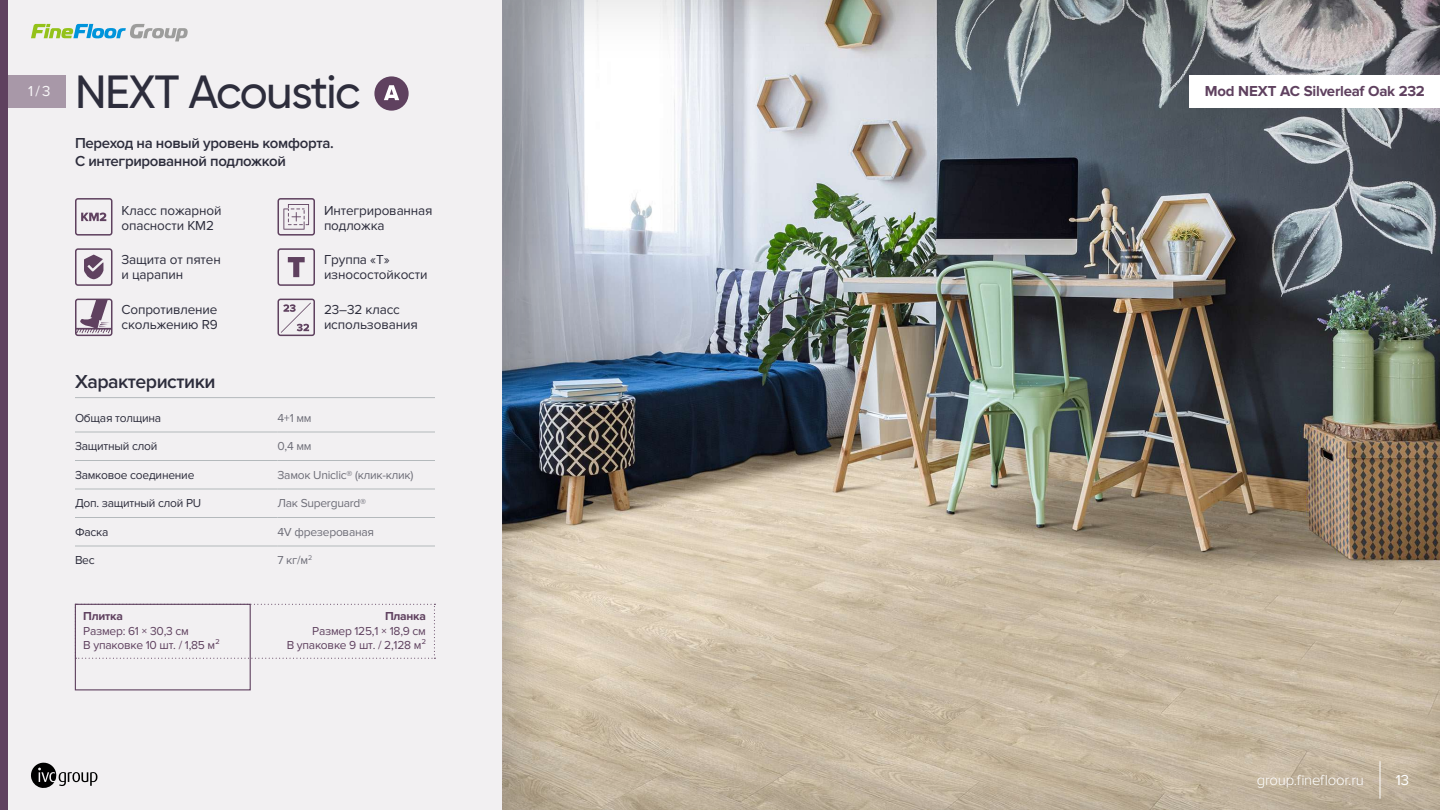
<style>
.page{position:relative;width:1440px;height:810px;background:#fff}
.page>*{position:absolute;margin:0;border:0;box-sizing:border-box;transform-origin:0 0}
.t1{font:500 46.5px "Gilroy";letter-spacing:-.03em;color:#2d2d3c}
.t2{font:600 19.5px "Proxima Nova";letter-spacing:-.025em;color:#2d2d3c}
.t3{font:600 15px/18.8px "Proxima Nova";letter-spacing:-.025em;color:#2d2d3c}
.t4{font:700 15px "Proxima Nova";letter-spacing:-.015em;color:#5f415f}
.t5{font:300 15px "Proxima Nova";letter-spacing:-.015em;color:#fff}
.t6{font:15px "Proxima Nova";color:#fff}
.t7{font:13.5px/15px "Proxima Nova";letter-spacing:-.01em;color:#2d2d3c}
.t8{font:12px/14.2px "Proxima Nova";letter-spacing:-.02em;color:#5f415f;text-align:right}
.t9{font:12px "Proxima Nova";letter-spacing:-.02em;color:#2d2d3c}
.t10{font:12px "Proxima Nova";letter-spacing:-.02em;color:#6e6e78}
.t11{font:700 12px "Proxima Nova";letter-spacing:-.02em;color:#5f415f}
</style>
<div class="page">
<div style="left:502px;top:0;width:938px;height:810px;background:#000;opacity:.15"></div>
<svg style="left:502px;top:0;width:33px;height:810px;background:#8b8c8e"></svg>
<div style="left:0;top:0;width:502px;height:810px;background:#f2f0f2"></div>
<div style="left:1190px;top:75px;width:250px;height:33px;background:#fff"></div>
<div style="left:0;top:75px;width:65px;height:33px;background:#a898a8"></div>
<hr style="left:75px;top:397px;width:360px;height:1px;background:#b4b9bc">
<hr style="left:75px;top:432px;width:203px;height:1px;background:#b4b9bc">
<hr style="left:278px;top:432px;width:157px;height:1px;background:#b4b9bc">
<hr style="left:75px;top:460px;width:203px;height:1px;background:#b4b9bc">
<hr style="left:278px;top:460px;width:157px;height:1px;background:#b4b9bc">
<hr style="left:75px;top:489px;width:203px;height:1px;background:#b4b9bc">
<hr style="left:278px;top:489px;width:157px;height:1px;background:#b4b9bc">
<hr style="left:75px;top:517px;width:203px;height:1px;background:#b4b9bc">
<hr style="left:278px;top:517px;width:157px;height:1px;background:#b4b9bc">
<hr style="left:75px;top:546px;width:203px;height:1px;background:#b4b9bc">
<hr style="left:278px;top:546px;width:157px;height:1px;background:#b4b9bc">
<div style="left:0;top:0;width:8px;height:810px;background:#5f415f"></div>
<svg style="left:75px;top:248px;width:37px;height:38px"></svg>
<svg style="left:278px;top:248px;width:37px;height:38px"></svg>
<svg style="left:278px;top:299px;width:37px;height:37px"></svg>
<svg style="left:75px;top:198px;width:37px;height:38px"></svg>
<svg style="left:75px;top:299px;width:37px;height:37px"></svg>
<div style="left:374px;top:76px;width:35px;height:35px;background:#5f415f;border-radius:50%"></div>
<svg style="left:384px;top:85px;width:15px;height:15px"></svg>
<svg style="left:278px;top:198px;width:37px;height:38px"></svg>
<div style="left:75px;top:604px;width:176px;height:86px;border:1px solid #5f415f"></div>
<svg style="left:75px;top:604px;width:360px;height:55px"></svg>
<svg style="left:31px;top:24px;width:157px;height:17px"></svg>
<svg style="left:31px;top:762px;width:67px;height:26px"></svg>
<hr style="left:1380px;top:761px;width:1px;height:38px;background:#fff">
<h1 class="t1" style="left:75px;top:63px;width:287px">NEXT Acoustic</h1>
<p class="t6" style="left:28px;top:82px;width:24px">1/3</p>
<p class="t4" style="left:1205px;top:82px;width:222px">Mod NEXT AC Silverleaf Oak 232</p>
<p class="t3" style="left:75px;top:133px;width:260px">Переход на новый уровень комфорта.<br>С интегрированной подложкой</p>
<p class="t7" style="left:122px;top:203px;width:102px">Класс пожарной опасности КМ2</p>
<p class="t7" style="left:324px;top:203px;width:110px">Интегрированная подложка</p>
<p class="t7" style="left:122px;top:252px;width:101px">Защита от пятен и царапин</p>
<p class="t7" style="left:324px;top:252px;width:105px">Группа «Т» износостойкости</p>
<p class="t7" style="left:122px;top:303px;width:98px">Сопротивление скольжению R9</p>
<p class="t7" style="left:324px;top:303px;width:95px">23–32 класс использования</p>
<h2 class="t2" style="left:75px;top:371px;width:142px">Характеристики</h2>
<p class="t9" style="left:75px;top:411px;width:88px">Общая толщина</p>
<p class="t10" style="left:278px;top:411px;width:36px">4+1 мм</p>
<p class="t9" style="left:75px;top:439px;width:84px">Защитный слой</p>
<p class="t10" style="left:278px;top:439px;width:36px">0,4 мм</p>
<p class="t9" style="left:75px;top:468px;width:121px">Замковое соединение</p>
<p class="t10" style="left:278px;top:468px;width:137px">Замок Uniclic® (клик-клик)</p>
<p class="t9" style="left:75px;top:496px;width:128px">Доп. защитный слой PU</p>
<p class="t10" style="left:278px;top:496px;width:90px">Лак Superguard®</p>
<p class="t9" style="left:75px;top:525px;width:35px">Фаска</p>
<p class="t10" style="left:278px;top:525px;width:98px">4V фрезерованая</p>
<p class="t9" style="left:75px;top:553px;width:21px">Вес</p>
<p class="t10" style="left:278px;top:553px;width:36px">7 кг/м<sup>2</sup></p>
<p class="t11" style="left:83px;top:609px;width:41px">Плитка</p>
<p class="t8" style="left:83px;top:624px;width:138px;text-align:left">Размер: 61 × 30,3 см<br>В упаковке 10 шт. / 1,85 м²</p>
<p class="t11" style="left:385px;top:609px;width:42px">Планка</p>
<p class="t8" style="left:287px;top:624px;width:141px">Размер 125,1 × 18,9 см<br>В упаковке 9 шт. / 2,128 м²</p>
<p class="t5" style="left:1257px;top:771px;width:109px">group.finefloor.ru</p>
<p class="t6" style="left:1396px;top:771px;width:15px">13</p>
</div>
